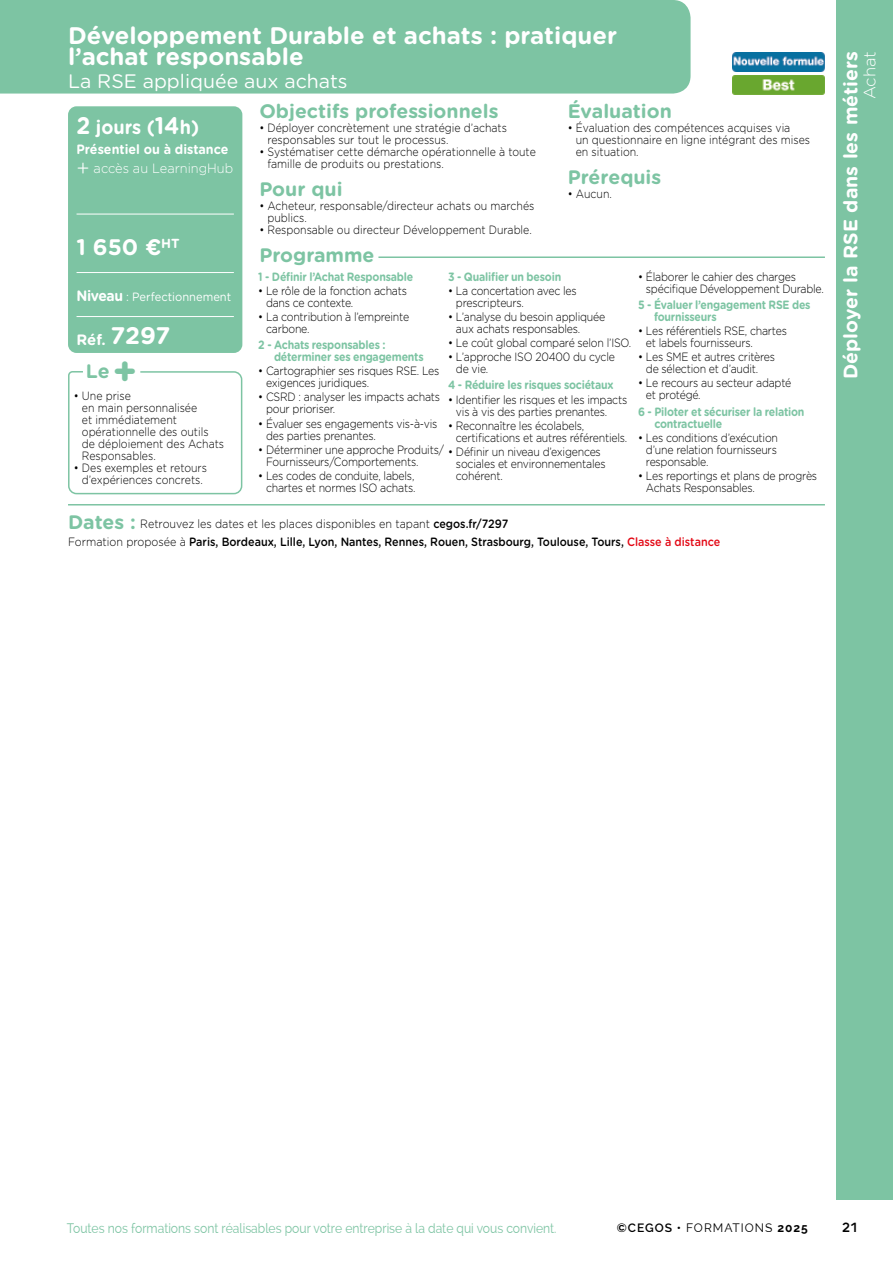
<style>
.page{position:relative;width:893px;height:1263px;background:#fff}
.page>*{position:absolute;margin:0;border:0;box-sizing:border-box;transform-origin:0 0}
.t1{font:700 24px/21px "Gotham Rounded";color:#fff}
.t2{font:700 22.5px "Gotham Rounded";color:#fff}
.t3{font:700 19.5px "Gotham Rounded";color:#7dc4a3}
.t4{font:700 19.5px "Gotham Rounded";color:#fff}
.t5{font:19.5px "Gotham Rounded";color:#fff}
.t6{font:700 19.5px "Gotham Rounded";color:#fff;scale:.93 1}
.t7{font:300 16.5px "Gotham Rounded";letter-spacing:-.005em;color:#fff}
.t8{font:700 15px "Gotham Rounded";color:#fff}
.t9{font:13.5px "Raleway";color:#7dc4a3;scale:.9 1}
.t10{font:700 13.5px/19.5px "Gotham Rounded";color:#fff;scale:.93 1}
.t11{font:500 13.5px "Ryker";color:#000}
.t12{font:300 12px/12px "Gotham Rounded";letter-spacing:-.02em;color:#000;scale:.88 1}
.t13{font:300 12px/12px "Gotham Rounded";color:#000;scale:.88 1}
.t14{font:700 12px/12px "Gotham Rounded";letter-spacing:-.02em;color:#7dc4a3;scale:.88 1}
.t15{font:500 12px/17.7px "Gotham Rounded";color:#000;scale:.9 1}
.t16{font:12px "Gotham Rounded";color:#fff;scale:.93 1}
.t17{font:12px "Raleway";letter-spacing:.08em;color:#000}
.s1{font-size:24px}
.s2{font-weight:300;font-size:22.5px}
.s3{font-weight:300}
.s4{font-weight:700;font-size:15px}
.s5{font-size:39px}
.s6{color:#e30613}
.s7{font-weight:600}
.s8{font-weight:700}
</style>
<div class="page">
<div style="left:68px;top:106px;width:174px;height:247px;background:#7dc4a3;border-radius:9px"></div>
<hr style="left:77px;top:214px;width:157px;height:1px;background:#fff">
<hr style="left:77px;top:272px;width:157px;height:1px;background:#fff">
<hr style="left:77px;top:316px;width:157px;height:1px;background:#fff">
<div style="left:0;top:0;width:691px;height:94px;background:#7dc4a3"></div>
<hr style="left:68px;top:504px;width:757px;height:1px;background:#7dc4a3">
<hr style="left:378px;top:256px;width:447px;height:2px;background:#7dc4a3">
<svg style="left:68px;top:371px;width:175px;height:124px"></svg>
<img style="left:732px;top:75px;width:92px;height:19px">
<img style="left:732px;top:52px;width:92px;height:19px">
<div style="left:836px;top:0;width:57px;height:1199px;background:#7dc4a3"></div>
<h1 class="t1" style="left:68px;top:24px;width:551px">Développement Durable et achats : pratiquer l’achat responsable</h1>
<h3 class="t5" style="left:68px;top:68px;width:281px">La RSE appliquée aux achats</h3>
<h3 class="t6" style="left:77px;top:113px;width:133px"><span class="s1">2</span> jours (<span class="s1">14</span>h)</h3>
<p class="t10" style="left:77px;top:138px;width:170px">Présentiel ou à distance <span class="s2">+</span> <span class="s3">accès au LearningHub</span></p>
<h2 class="t2" style="left:77px;top:231px;width:105px">1 650 €<sup>HT</sup></h2>
<p class="t16" style="left:77px;top:289px;width:168px"><span class="s4">Niveau</span> : Perfectionnement</p>
<p class="t8" style="left:77px;top:328px;width:95px">Réf. <span class="s1">7297</span></p>
<h3 class="t3" style="left:86px;top:357px;width:53px">Le<span class="s5">+</span></h3>
<p class="t13" style="left:82px;top:389px;width:163px;text-indent:-8px">• Une prise<br>en main personnalisée<br>et immédiatement opérationnelle des outils de déploiement des Achats<br>Responsables.</p>
<p class="t13" style="left:74px;top:461px;width:153px;text-align:center">• Des exemples et retours d’expériences concrets.</p>
<h3 class="t3" style="left:259px;top:96px;width:241px">Objectifs professionnels</h3>
<p class="t13" style="left:268px;top:121px;width:274px;text-indent:-8px">• Déployer concrètement une stratégie d’achats responsables sur tout le processus.</p>
<p class="t13" style="left:268px;top:145px;width:306px;text-indent:-8px">• Systématiser cette démarche opérationnelle à toute famille de produits ou prestations.</p>
<h3 class="t3" style="left:259px;top:175px;width:85px">Pour qui</h3>
<p class="t13" style="left:268px;top:199px;width:305px;text-indent:-8px">• Acheteur, responsable/directeur achats ou marchés publics.</p>
<p class="t13" style="left:259px;top:223px;width:311px">• Responsable ou directeur Développement Durable.</p>
<h3 class="t3" style="left:259px;top:241px;width:117px">Programme</h3>
<h3 class="t3" style="left:568px;top:96px;width:106px">Évaluation</h3>
<p class="t13" style="left:576px;top:121px;width:268px;text-indent:-8px">• Évaluation des compétences acquises via<br>un questionnaire en ligne intégrant des mises en situation.</p>
<h3 class="t3" style="left:568px;top:163px;width:95px">Prérequis</h3>
<p class="t12" style="left:568px;top:187px;width:52px">• Aucun.</p>
<p class="t14" style="left:258px;top:270px;width:177px">1 - Définir l’Achat Responsable</p>
<p class="t12" style="left:266px;top:284px;width:162px;text-indent:-8px">• Le rôle de la fonction achats dans ce contexte.</p>
<p class="t12" style="left:266px;top:310px;width:164px;text-indent:-8px">• La contribution à l’empreinte carbone.</p>
<p class="t14" style="left:274px;top:338px;width:172px;text-indent:-16px">2 - Achats responsables : déterminer ses engagements</p>
<p class="t12" style="left:266px;top:364px;width:199px;text-indent:-8px">• Cartographier ses risques RSE. Les exigences juridiques.</p>
<p class="t12" style="left:266px;top:391px;width:199px;text-indent:-8px">• CSRD : analyser les impacts achats pour prioriser.</p>
<p class="t12" style="left:266px;top:417px;width:196px;text-indent:-8px">• Évaluer ses engagements vis-à-vis des parties prenantes.</p>
<p class="t12" style="left:266px;top:443px;width:204px;text-indent:-8px">• Déterminer une approche Produits/<br>Fournisseurs/Comportements.</p>
<p class="t12" style="left:258px;top:469px;width:180px;text-align:right">• Les codes de conduite, labels, chartes et normes ISO achats.</p>
<p class="t14" style="left:448px;top:270px;width:130px">3 - Qualifier un besoin</p>
<p class="t12" style="left:456px;top:284px;width:139px;text-indent:-8px">• La concertation avec les prescripteurs.</p>
<p class="t12" style="left:456px;top:310px;width:171px;text-indent:-8px">• L’analyse du besoin appliquée aux achats responsables.</p>
<p class="t12" style="left:448px;top:336px;width:210px">• Le coût global comparé selon l’ISO.</p>
<p class="t12" style="left:456px;top:350px;width:182px;text-indent:-8px">• L’approche ISO 20400 du cycle de vie.</p>
<p class="t14" style="left:448px;top:379px;width:189px">4 - Réduire les risques sociétaux</p>
<p class="t12" style="left:456px;top:393px;width:196px;text-indent:-8px">• Identifier les risques et les impacts vis à vis des parties prenantes.</p>
<p class="t12" style="left:456px;top:419px;width:196px;text-indent:-8px">• Reconnaître les écolabels, certifications et autres référentiels.</p>
<p class="t12" style="left:456px;top:445px;width:172px;text-indent:-8px">• Définir un niveau d’exigences sociales et environnementales cohérent.</p>
<p class="t12" style="left:646px;top:270px;width:204px;text-indent:-8px">• Élaborer le cahier des charges spécifique Développement Durable.</p>
<p class="t14" style="left:654px;top:298px;width:179px;text-indent:-16px">5 - Évaluer l’engagement RSE des fournisseurs</p>
<p class="t12" style="left:646px;top:324px;width:162px;text-indent:-8px">• Les référentiels RSE, chartes et labels fournisseurs.</p>
<p class="t12" style="left:646px;top:350px;width:148px;text-indent:-8px">• Les SME et autres critères de sélection et d’audit.</p>
<p class="t12" style="left:646px;top:376px;width:167px;text-indent:-8px">• Le recours au secteur adapté et protégé.</p>
<p class="t14" style="left:654px;top:405px;width:172px;text-indent:-16px">6 - Piloter et sécuriser la relation contractuelle</p>
<p class="t12" style="left:646px;top:431px;width:152px;text-align:justify;text-indent:-8px">• Les conditions d’exécution d’une relation fournisseurs responsable.</p>
<p class="t12" style="left:646px;top:469px;width:196px;text-indent:-8px">• Les reportings et plans de progrès<br>Achats Responsables.</p>
<h3 class="t3" style="left:68px;top:508px;width:69px">Dates :</h3>
<p class="t15" style="left:68px;top:515px;width:726px;text-indent:72px"><span class="s3">Retrouvez les dates et les places disponibles en tapant</span> cegos.fr/7297<br><span class="s3">Formation proposée à</span> Paris, Bordeaux, Lille, Lyon, Nantes, Rennes, Rouen, Strasbourg, Toulouse, Tours, <span class="s6">Classe à distance</span></p>
<h3 class="t4" style="left:836px;top:379px;width:329px;rotate:-90deg">Déployer la RSE dans les métiers</h3>
<h3 class="t7" style="left:859px;top:99px;width:50px;rotate:-90deg">Achat</h3>
<p class="t9" style="left:67px;top:1221px;width:545px">Toutes nos formations sont réalisables pour votre entreprise à la date qui vous convient.</p>
<p class="t17" style="left:617px;top:1221px;width:193px"><span class="s7">©CEGOS •</span> FORMATIONS <span class="s8">2025</span></p>
<p class="t11" style="left:842px;top:1219px;width:18px">21</p>
</div>
